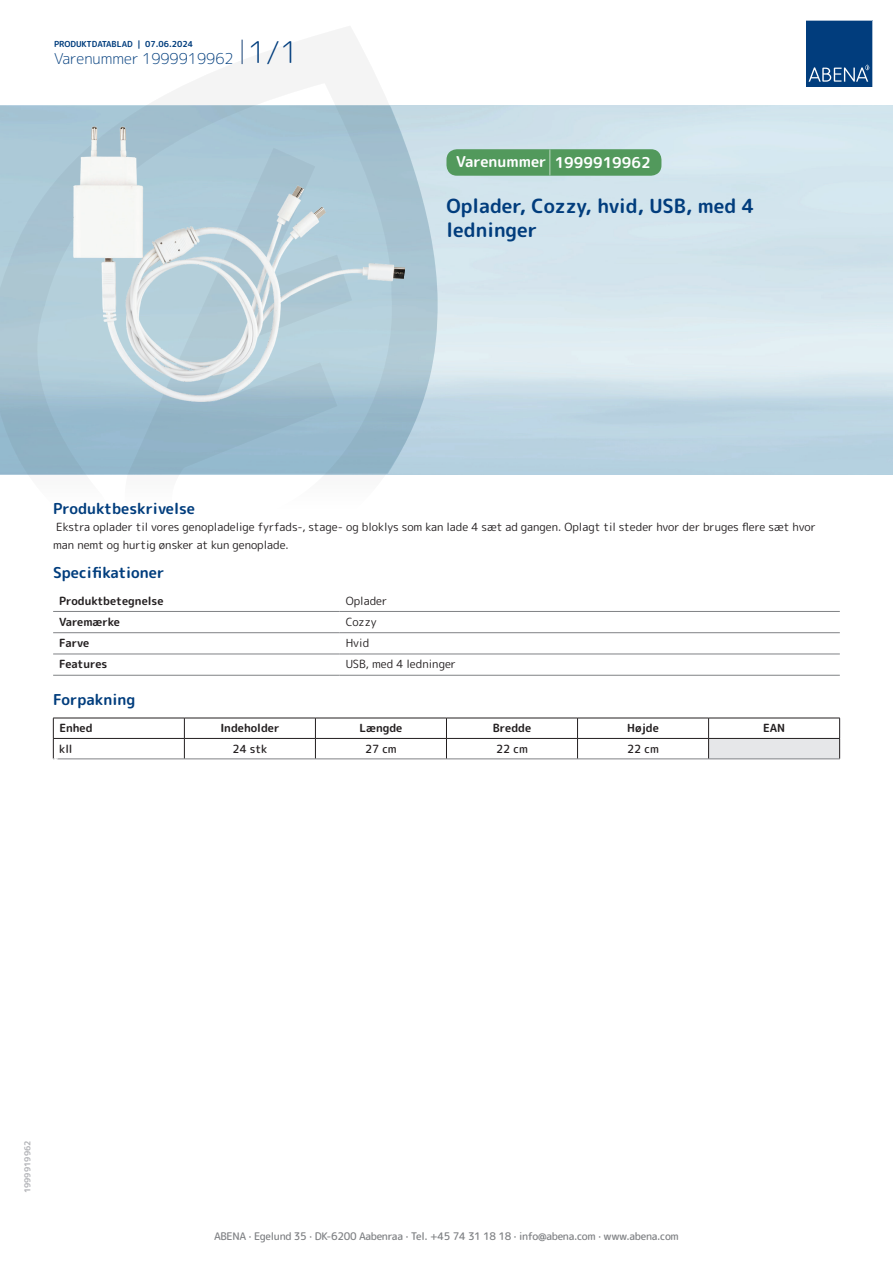
<style>
.page{position:relative;width:893px;height:1263px;background:#fff}
.page>*{position:absolute;margin:0;border:0;box-sizing:border-box;transform-origin:0 0}
.t1{font:700 19.5px/24px "Rounded Mplus 1 c";color:#013d7d}
.t2{font:700 15px "Rounded Mplus 1 c";color:#013d7d}
.t3{font:300 15px "Rounded Mplus 1 c";color:#013d7d}
.t4{font:700 15px "Rounded Mplus 1 c";color:#fff}
.t5{font:11.25px/18px "Rounded Mplus 1 c";color:#231f20}
.t6{font:700 11.25px "Rounded Mplus 1 c";color:#231f20}
.t7{font:500 11.25px "Rounded Mplus 1 c";color:#231f20}
.t8{font:500 10.5px "Rounded Mplus 1 c";letter-spacing:-.03em;color:#808285}
.t9{font:700 10.5px "Rounded Mplus 1 c";color:#fff}
.t10{font:700 8.25px "Rounded Mplus 1 c";color:#013d7d}
.t11{font:700 8.25px "Rounded Mplus 1 c";color:#b2b3b7}
.s1{font-size:30px}
.s2{font-size:25.5px}
</style>
<div class="page">
<svg style="left:0;top:26px;width:439px;height:449px"></svg>
<svg style="left:0;top:106px;width:438px;height:368px;background:#a2c1d1"></svg>
<svg style="left:242px;top:40px;width:1px;height:24px"></svg>
<svg style="left:806px;top:20px;width:67px;height:67px;background:#144b86"></svg>
<img style="left:74px;top:127px;width:330px;height:275px">
<hr style="left:53px;top:611px;width:287px;height:1px;background:#808285">
<hr style="left:340px;top:611px;width:500px;height:1px;background:#808285">
<hr style="left:53px;top:632px;width:287px;height:1px;background:#808285">
<hr style="left:340px;top:632px;width:500px;height:1px;background:#808285">
<hr style="left:53px;top:654px;width:287px;height:1px;background:#808285">
<hr style="left:340px;top:654px;width:500px;height:1px;background:#808285">
<hr style="left:53px;top:675px;width:287px;height:1px;background:#808285">
<hr style="left:340px;top:675px;width:500px;height:1px;background:#808285">
<div style="left:709px;top:738px;width:131px;height:21px;background:#e6e7e9"></div>
<hr style="left:53px;top:718px;width:131px;height:1px;background:#231f20">
<hr style="left:184px;top:718px;width:131px;height:1px;background:#231f20">
<hr style="left:315px;top:718px;width:131px;height:1px;background:#231f20">
<hr style="left:446px;top:718px;width:131px;height:1px;background:#231f20">
<hr style="left:577px;top:718px;width:132px;height:1px;background:#231f20">
<hr style="left:709px;top:718px;width:131px;height:1px;background:#231f20">
<hr style="left:53px;top:738px;width:131px;height:1px;background:#231f20">
<svg style="left:53px;top:718px;width:1px;height:41px"></svg>
<hr style="left:184px;top:738px;width:131px;height:1px;background:#231f20">
<svg style="left:184px;top:718px;width:1px;height:41px"></svg>
<hr style="left:315px;top:738px;width:131px;height:1px;background:#231f20">
<svg style="left:315px;top:718px;width:1px;height:41px"></svg>
<hr style="left:446px;top:738px;width:131px;height:1px;background:#231f20">
<svg style="left:446px;top:718px;width:1px;height:41px"></svg>
<hr style="left:577px;top:738px;width:132px;height:1px;background:#231f20">
<svg style="left:577px;top:718px;width:1px;height:41px"></svg>
<hr style="left:709px;top:738px;width:131px;height:1px;background:#231f20">
<svg style="left:708px;top:718px;width:1px;height:41px"></svg>
<svg style="left:839px;top:718px;width:1px;height:41px"></svg>
<hr style="left:53px;top:759px;width:131px;height:1px;background:#808285">
<hr style="left:184px;top:759px;width:131px;height:1px;background:#808285">
<hr style="left:315px;top:759px;width:131px;height:1px;background:#808285">
<hr style="left:446px;top:759px;width:131px;height:1px;background:#808285">
<hr style="left:577px;top:759px;width:132px;height:1px;background:#808285">
<hr style="left:709px;top:759px;width:131px;height:1px;background:#808285">
<div style="left:446px;top:149px;width:215px;height:27px;background:#52995c;border-radius:10px"></div>
<p class="t10" style="left:54px;top:38px;width:141px">PRODUKTDATABLAD | 07.06.2024</p>
<h2 class="t3" style="left:54px;top:48px;width:246px">Varenummer 1999919962 <span class="s1">1/1</span></h2>
<h2 class="t4" style="left:456px;top:152px;width:196px">Varenummer <span class="s2">|</span> 1999919962</h2>
<h1 class="t1" style="left:446px;top:194px;width:309px">Oplader, Cozzy, hvid, USB, med 4 ledninger</h1>
<h2 class="t2" style="left:53px;top:498px;width:143px">Produktbeskrivelse</h2>
<p class="t5" style="left:53px;top:517px;width:764px">Ekstra oplader til vores genopladelige fyrfads-, stage- og bloklys som kan lade 4 sæt ad gangen. Oplagt til steder hvor der bruges flere sæt hvor man nemt og hurtig ønsker at kun genoplade.</p>
<h2 class="t2" style="left:53px;top:562px;width:113px">Specifikationer</h2>
<p class="t6" style="left:59px;top:592px;width:106px">Produktbetegnelse</p>
<p class="t5" style="left:346px;top:591px;width:43px">Oplader</p>
<p class="t6" style="left:59px;top:614px;width:62px">Varemærke</p>
<p class="t5" style="left:346px;top:613px;width:32px">Cozzy</p>
<p class="t6" style="left:59px;top:635px;width:32px">Farve</p>
<p class="t5" style="left:346px;top:634px;width:25px">Hvid</p>
<p class="t6" style="left:59px;top:656px;width:50px">Features</p>
<p class="t5" style="left:346px;top:655px;width:112px">USB, med 4 ledninger</p>
<h2 class="t2" style="left:53px;top:689px;width:84px">Forpakning</h2>
<p class="t6" style="left:59px;top:720px;width:35px">Enhed</p>
<p class="t6" style="left:220px;top:720px;width:61px">Indeholder</p>
<p class="t6" style="left:359px;top:720px;width:44px">Længde</p>
<p class="t6" style="left:493px;top:720px;width:40px">Bredde</p>
<p class="t6" style="left:627px;top:720px;width:33px">Højde</p>
<p class="t6" style="left:763px;top:720px;width:24px">EAN</p>
<p class="t7" style="left:59px;top:741px;width:15px">kll</p>
<p class="t7" style="left:233px;top:741px;width:36px">24 stk</p>
<p class="t7" style="left:365px;top:741px;width:33px">27 cm</p>
<p class="t7" style="left:496px;top:741px;width:33px">22 cm</p>
<p class="t7" style="left:627px;top:741px;width:33px">22 cm</p>
<p class="t9" style="left:53px;top:754px;width:7px">*</p>
<p class="t11" style="left:22px;top:1193px;width:54px;rotate:-90deg">1999919962</p>
<p class="t8" style="left:214px;top:1229px;width:466px">ABENA · Egelund 35 · DK-6200 Aabenraa · Tel. +45 74 31 18 18 · info@abena.com · www.abena.com</p>
</div>
